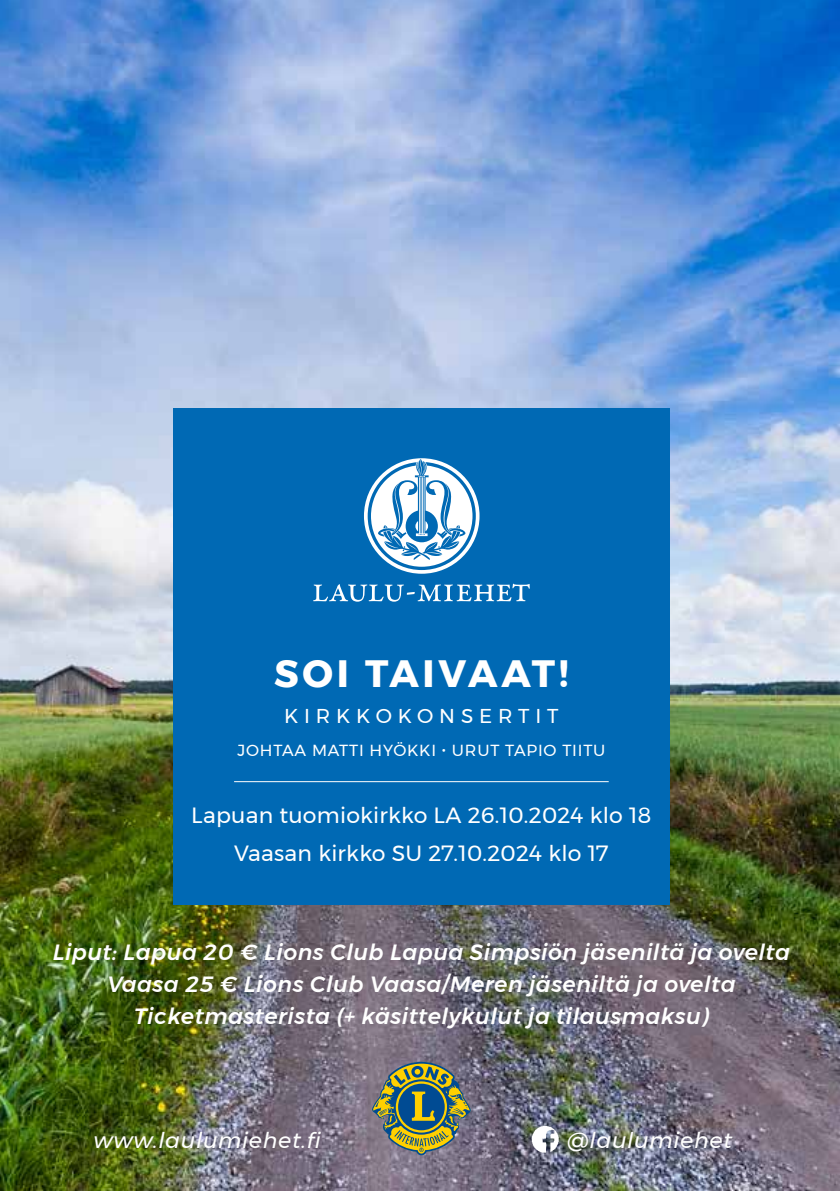
<style>
.page{position:relative;width:840px;height:1191px;background:#fff}
.page>*{position:absolute;margin:0;border:0;box-sizing:border-box;transform-origin:0 0}
.t1{font:700 38px "Montserrat";letter-spacing:.1em;color:#fff}
.t2{font:italic 500 22px/32px "Montserrat";letter-spacing:.02em;color:#fff;text-align:center}
.t3{font:22px/38.4px "Montserrat";letter-spacing:.01em;color:#fff;text-align:center}
.t4{font:italic 22px "Montserrat";letter-spacing:.03em;color:#fff}
.t5{font:20px "Montserrat";letter-spacing:.29em;color:#fff}
.t6{font:16px "Montserrat";letter-spacing:.05em;color:#fff}
</style>
<div class="page">
<img style="left:0;top:0;width:839px;height:1191px">
<div style="left:173px;top:408px;width:496px;height:496px;background:#0069b4"></div>
<svg style="left:313px;top:458px;width:216px;height:143px"></svg>
<hr style="left:234px;top:781px;width:374px;height:1px;background:#fff">
<img style="left:530px;top:1123px;width:30px;height:31px;border-radius:15px">
<svg style="left:372px;top:1061px;width:98px;height:94px;background:#768062"></svg>
<h1 class="t1" style="left:274px;top:643px;width:296px">SOI TAIVAAT!</h1>
<p class="t5" style="left:284px;top:700px;width:275px">KIRKKOKONSERTIT</p>
<p class="t6" style="left:237px;top:737px;width:369px">JOHTAA MATTI HYÖKKI • URUT TAPIO TIITU</p>
<p class="t3" style="left:191px;top:795px;width:461px">Lapuan tuomiokirkko LA 26.10.2024 klo 18<br>Vaasan kirkko SU 27.10.2024 klo 17</p>
<p class="t2" style="left:53px;top:936px;width:738px">Liput: Lapua 20 € Lions Club Lapua Simpsiön jäseniltä ja ovelta<br>Vaasa 25 € Lions Club Vaasa/Meren jäseniltä ja ovelta<br>Ticketmasterista (+ käsittelykulut ja tilausmaksu)</p>
<p class="t4" style="left:93px;top:1123px;width:229px">www.laulumiehet.fi</p>
<p class="t4" style="left:567px;top:1123px;width:166px">@laulumiehet</p>
</div>
